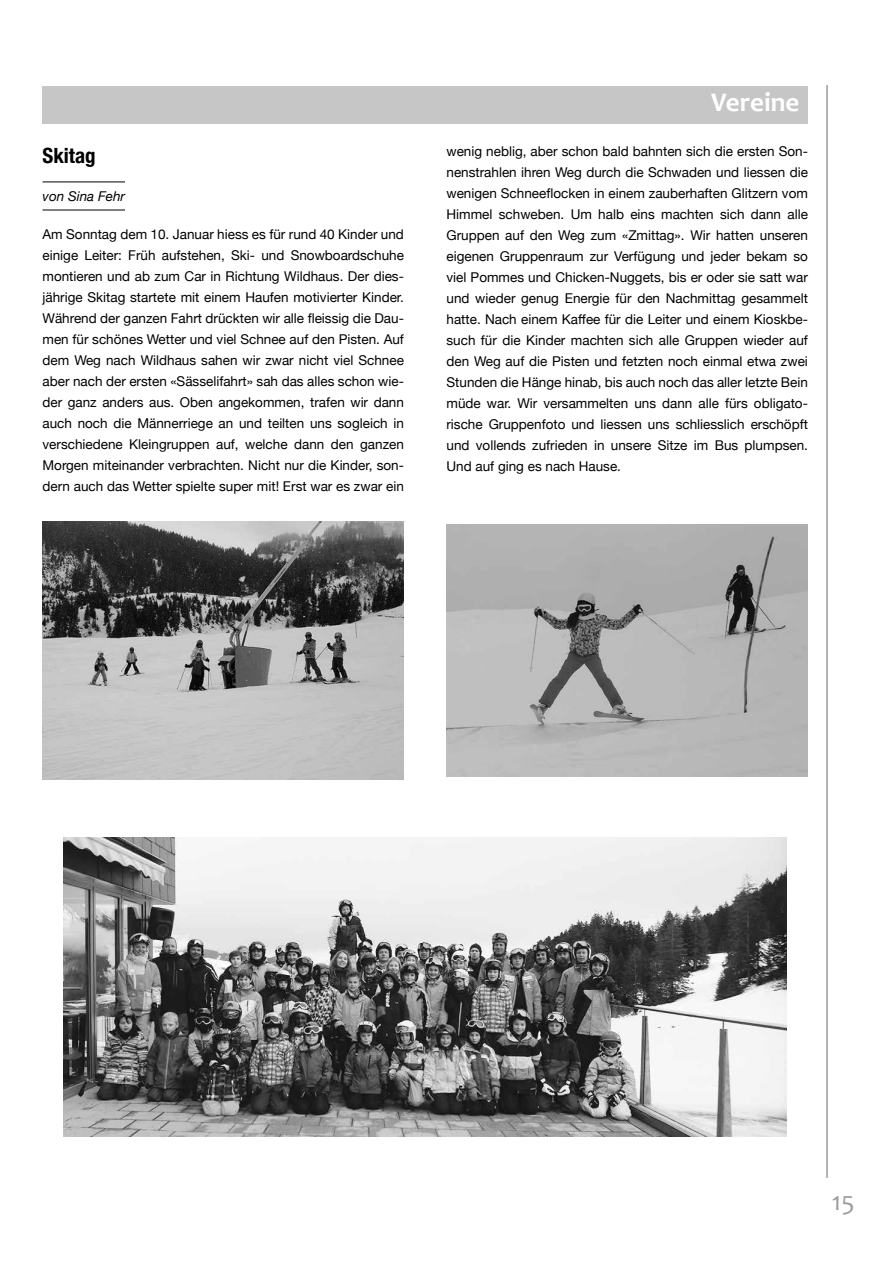
<style>
.page{position:relative;width:893px;height:1263px;background:#fff}
.page>*{position:absolute;margin:0;border:0;box-sizing:border-box;transform-origin:0 0}
.t1{font:700 27px "Candara";color:#fff}
.t2{font:27px "Candara";color:#9d9d9c}
.t3{font:700 condensed 21px "Helvetica Neue";color:#000}
.t4{font:13.5px/21px "Helvetica Neue";color:#000;text-align:justify}
.t5{font:italic 13.5px "Helvetica Neue";color:#000}
</style>
<div class="page">
<hr style="left:826px;top:85px;width:2px;height:1093px;background:#9d9d9c">
<div style="left:43px;top:86px;width:765px;height:37px;background:#c6c6c6"></div>
<hr style="left:43px;top:182px;width:82px;height:1px;background:#000">
<hr style="left:43px;top:210px;width:82px;height:1px;background:#000">
<img style="left:43px;top:522px;width:361px;height:258px">
<img style="left:447px;top:525px;width:361px;height:252px">
<img style="left:64px;top:838px;width:723px;height:298px">
<h2 class="t3" style="left:43px;top:138px;width:55px">Skitag</h2>
<p class="t5" style="left:43px;top:187px;width:84px">von Sina Fehr</p>
<p class="t4" style="left:43px;top:225px;width:363px">Am Sonntag dem 10. Januar hiess es für rund 40 Kinder und einige Leiter: Früh aufstehen, Ski- und Snowboardschuhe montieren und ab zum Car in Richtung Wildhaus. Der dies&shy;jährige Skitag startete mit einem Haufen motivierter Kinder.<br>Während der ganzen Fahrt drückten wir alle fleissig die Dau&shy;men für schönes Wetter und viel Schnee auf den Pisten. Auf dem Weg nach Wildhaus sahen wir zwar nicht viel Schnee aber nach der ersten «Sässelifahrt» sah das alles schon wie&shy;der ganz anders aus. Oben angekommen, trafen wir dann auch noch die Männerriege an und teilten uns sogleich in verschiedene Kleingruppen auf, welche dann den ganzen Morgen miteinander verbrachten. Nicht nur die Kinder, son&shy;dern auch das Wetter spielte super mit! Erst war es zwar ein</p>
<h1 class="t1" style="left:711px;top:86px;width:90px">Vereine</h1>
<p class="t4" style="left:446px;top:141px;width:363px">wenig neblig, aber schon bald bahnten sich die ersten Son&shy;nenstrahlen ihren Weg durch die Schwaden und liessen die wenigen Schneeflocken in einem zauberhaften Glitzern vom Himmel schweben. Um halb eins machten sich dann alle Gruppen auf den Weg zum «Zmittag». Wir hatten unseren eigenen Gruppenraum zur Verfügung und jeder bekam so viel Pommes und Chicken-Nuggets, bis er oder sie satt war und wieder genug Energie für den Nachmittag gesammelt hatte. Nach einem Kaffee für die Leiter und einem Kioskbe&shy;such für die Kinder machten sich alle Gruppen wieder auf den Weg auf die Pisten und fetzten noch einmal etwa zwei Stunden die Hänge hinab, bis auch noch das aller letzte Bein müde war. Wir versammelten uns dann alle fürs obligato&shy;rische Gruppenfoto und liessen uns schliesslich erschöpft und vollends zufrieden in unsere Sitze im Bus plumpsen.<br>Und auf ging es nach Hause.</p>
<h1 class="t2" style="left:832px;top:1185px;width:24px">15</h1>
</div>
